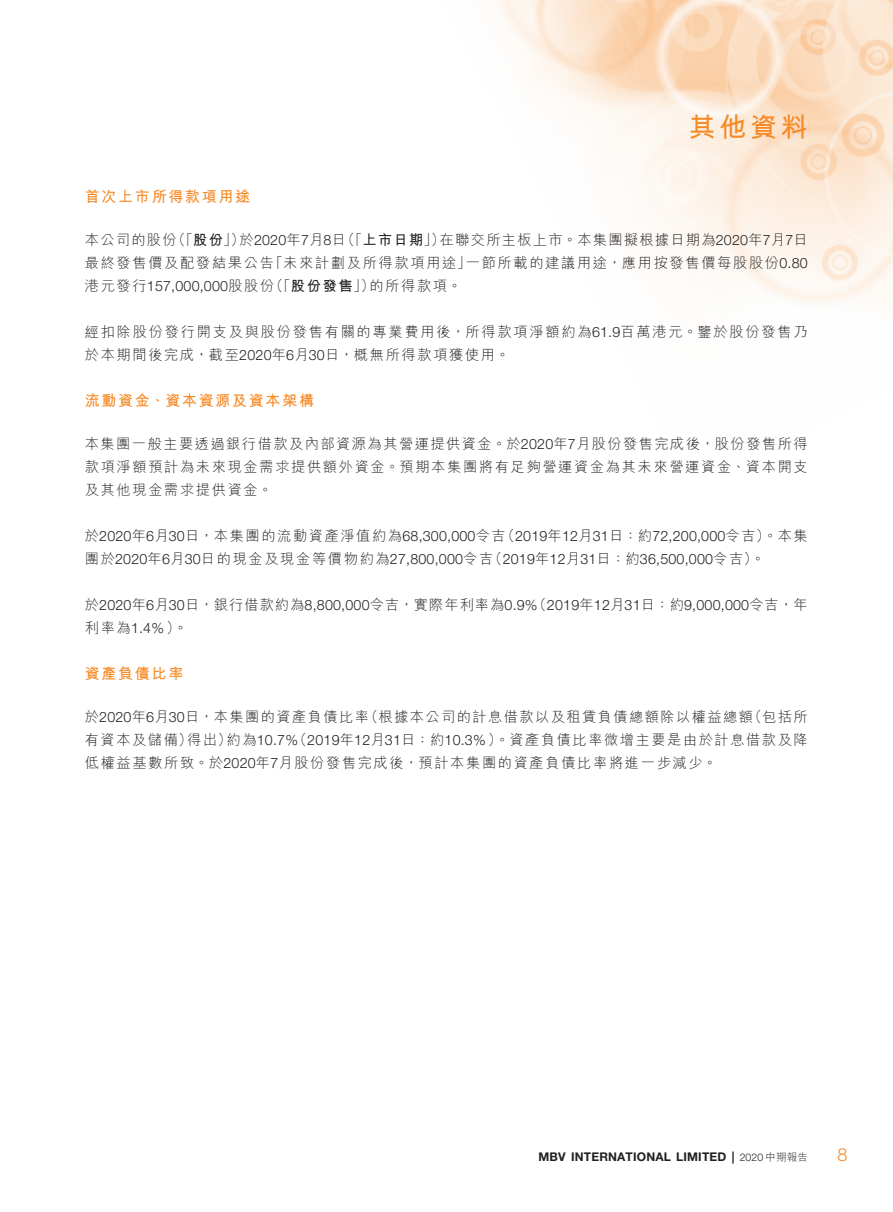
<style>
.page{position:relative;width:893px;height:1212px;background:#fff}
.page>*{position:absolute;margin:0;border:0;box-sizing:border-box;transform-origin:0 0}
.t1{font:700 27px "M Hei HK";color:#f68924}
.t2{font:300 18px "Helvetica Neue LT Std";color:#f68924}
._03_H1{font:700 15px "M Hei HK";letter-spacing:.115em;color:#f68924}
._11_P0{font:300 14.25px/23.2px "M Hei HK";letter-spacing:.115em;color:#231f20}
._11_P0-2{font:300 14.25px/23.2px "Helvetica Neue LT Std";letter-spacing:.015em;color:#231f20}
._11_P0-3{font:300 14.25px/23.2px "M Hei HK";letter-spacing:.07em;color:#231f20}
._11_P0-4{font:300 14.25px "M Hei HK";letter-spacing:.09em;color:#231f20}
.t3{font:700 12px "Helvetica Neue LT Std";letter-spacing:.015em;color:#231f20}
.t4{font:300 10.5px "Helvetica Neue LT Std";color:#231f20}
.s1{font-weight:700}
.s2{font-family:"Helvetica Neue LT Std"}
.s3{font-family:"M Hei HK"}
</style>
<div class="page">
<img style="left:497px;top:0;width:396px;height:305px">
<p class="_03_H1" style="left:85px;top:185px;width:167px">首次上市所得款項用途</p>
<h1 class="t1" style="left:689px;top:107px;width:121px">其他資料</h1>
<p class="_11_P0" style="left:171px;top:227px;width:75px">（「<span class="s1">股份</span>」）</p>
<p class="_11_P0" style="left:341px;top:227px;width:106px">（「<span class="s1">上市日期</span>」）</p>
<p class="_11_P0-4" style="left:440px;top:232px;width:369px">在聯交所主板上市。本集團擬根據日期為<span class="s2">2020</span>年月<span class="s2">7</span> 日<span class="s2">7</span></p>
<p class="_11_P0-2" style="left:240px;top:227px;width:108px"><span class="s3">於</span>2020<span class="s3">年月</span>7 <span class="s3">日</span>8</p>
<p class="_11_P0" style="left:85px;top:227px;width:93px">本公司的股份</p>
<p class="_11_P0" style="left:466px;top:251px;width:343px">一節所載的建議用途，應用按發售價每股股份<span class="s2">0.80</span></p>
<p class="_11_P0" style="left:269px;top:251px;width:204px">「未來計劃及所得款項用途」</p>
<p class="_11_P0" style="left:85px;top:251px;width:191px">最終發售價及配發結果公告</p>
<p class="_11_P0" style="left:269px;top:274px;width:107px">（「<span class="s1">股份發售</span>」）</p>
<p class="_11_P0" style="left:369px;top:274px;width:94px">的所得款項。</p>
<p class="_11_P0-2" style="left:85px;top:274px;width:191px"><span class="s3">港元發行</span>157,000,000<span class="s3">股股份</span></p>
<p class="_11_P0" style="left:85px;top:320px;width:724px">經扣除股份發行開支及與股份發售有關的專業費用後，所得款項淨額約為<span class="s2">61.9</span>百萬港元。鑒於股份發售乃於本期間後完成，截至<span class="s2">2020</span>年月<span class="s2">6 30</span>日，概無所得款項獲使用。</p>
<p class="_03_H1" style="left:85px;top:389px;width:231px">流動資金、資本資源及資本架構</p>
<p class="_11_P0" style="left:85px;top:431px;width:724px;text-align:justify">本集團一般主要透過銀行借款及內部資源為其營運提供資金。於<span class="s2">2020</span>年<span class="s2">7</span>月股份發售完成後，股份發售所得款項淨額預計為未來現金需求提供額外資金。預期本集團將有足夠營運資金為其未來營運資金、資本開支及其他現金需求提供資金。</p>
<p class="_11_P0-2" style="left:501px;top:524px;width:309px"><span class="s3">（</span>2019<span class="s3">年</span>12<span class="s3">月</span>31<span class="s3">日：約</span>72,200,000<span class="s3">令吉）。本集</span></p>
<p class="_11_P0-2" style="left:488px;top:524px;width:278px;text-indent:-403px"><span class="s3">於</span>2020<span class="s3">年月</span>6 30<span class="s3">日，本集團的流動資產淨值約為</span>68,300,000<span class="s3">令吉<br>（</span>2019<span class="s3">年</span>12<span class="s3">月</span>31<span class="s3">日：約</span>36,500,000<span class="s3">令吉。(</span></p>
<p class="_11_P0" style="left:85px;top:547px;width:410px">團於<span class="s2">2020</span>年月<span class="s2">6 30</span>日的現金及現金等價物約為<span class="s2">27,800,000</span>令吉</p>
<p class="_11_P0-3" style="left:85px;top:593px;width:454px">於<span class="s2">2020</span>年月<span class="s2">6 30</span>日，銀行借款約為<span class="s2">8,800,000</span>令吉，實際年利率為<span class="s2">0.9%</span>利率為<span class="s2">1.4%</span> 。(</p>
<p class="_03_H1" style="left:85px;top:662px;width:100px">資產負債比率</p>
<p class="_11_P0-2" style="left:532px;top:593px;width:277px"><span class="s3">（</span>2019<span class="s3">年</span>12<span class="s3">月</span>31<span class="s3">日：約</span>9,000,000<span class="s3">令吉，年</span></p>
<p class="_11_P0" style="left:364px;top:704px;width:390px">（根據本公司的計息借款以及租賃負債總額除以權益總額</p>
<p class="_11_P0" style="left:748px;top:704px;width:62px">（包括所</p>
<p class="_11_P0" style="left:293px;top:704px;width:516px;text-indent:-208px">於<span class="s2">2020</span>年月<span class="s2">6 30</span>日，本集團的資產負債比率<br>（<span class="s2">2019</span>年<span class="s2">12</span>月<span class="s2">31</span>日：約<span class="s2">10.3%</span>）。資產負債比率微增主要是由於計息借款及降</p>
<p class="_11_P0" style="left:85px;top:728px;width:634px">有資本及儲備）<br>低權益基數所致。於<span class="s2">2020</span>年<span class="s2">7</span>月股份發售完成後，預計本集團的資產負債比率將進一步減少。</p>
<p class="_11_P0" style="left:187px;top:728px;width:46px">得出）</p>
<p class="_11_P0-2" style="left:227px;top:728px;width:73px"><span class="s3">約為</span>10.7%</p>
<p class="t3" style="left:539px;top:1149px;width:197px">MBV INTERNATIONAL LIMITED |</p>
<p class="t4" style="left:740px;top:1151px;width:70px">2020 <span class="s3">中期報告</span></p>
<p class="t2" style="left:837px;top:1143px;width:12px">8</p>
</div>
